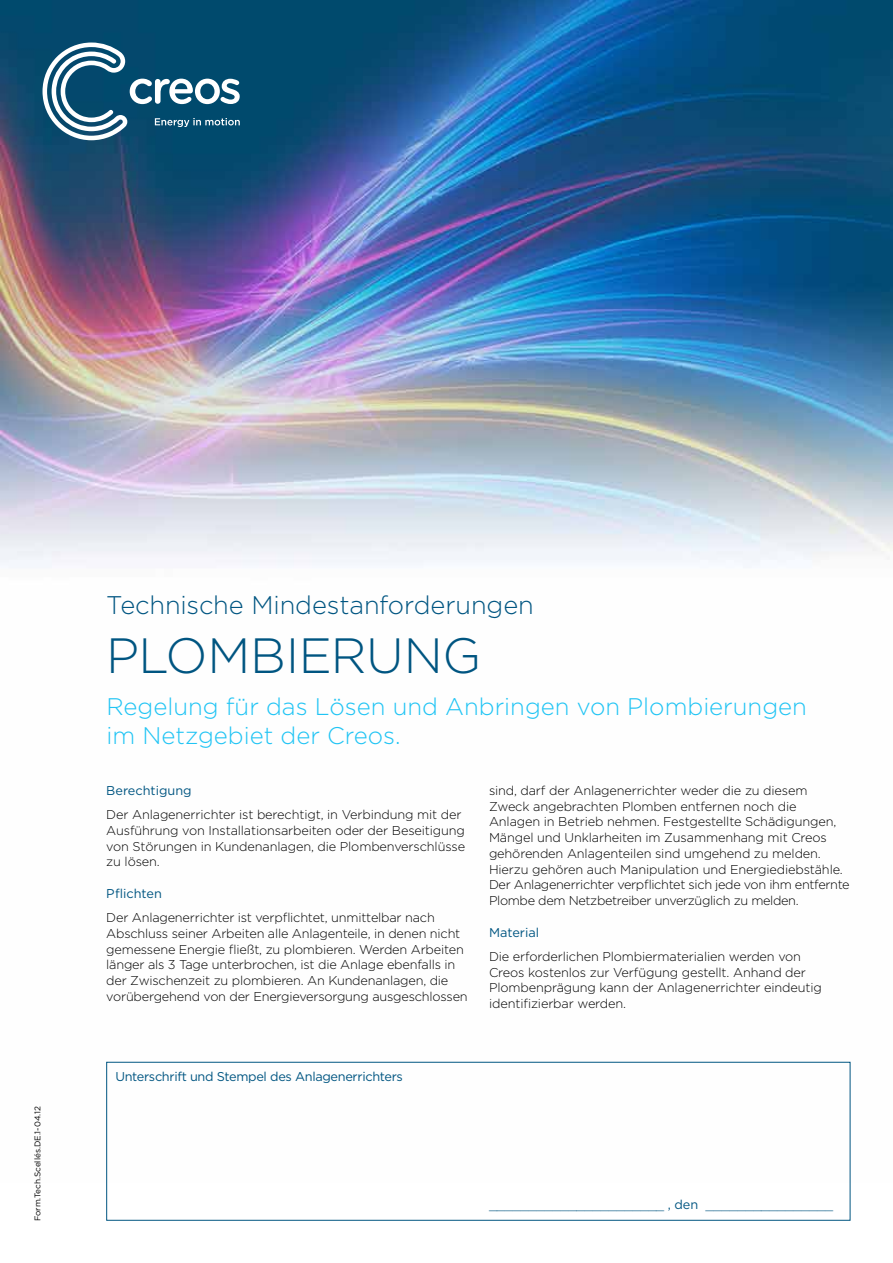
<style>
.page{position:relative;width:893px;height:1263px;background:#fff}
.page>*{position:absolute;margin:0;border:0;box-sizing:border-box;transform-origin:0 0}
.t1{font:300 49.5px "Gotham";letter-spacing:-.01em;color:#005581}
.t2{font:300 25.5px "Gotham";letter-spacing:-.005em;color:#005581}
.t3{font:300 24px/28.8px "Gotham";color:#20c4f4}
.t4{font:300 13.5px "Gotham";color:#005581}
.t5{font:300 12.75px/15.8px "Gotham";letter-spacing:-.01em;color:#000}
.t6{font:12.75px "Gotham";letter-spacing:-.025em;color:#005581}
.t7{font:12.75px "Gotham";color:#005581}
.t8{font:8.25px "Gotham";color:#000}
.s1{font-weight:400;font-size:12.75px}
</style>
<div class="page">
<img style="left:0;top:0;width:893px;height:1182px">
<svg style="left:43px;top:43px;width:197px;height:97px"></svg>
<p class="t8" style="left:32px;top:1221px;width:116px;rotate:-90deg">Form.Tech.Scellés.DE.1-04.12</p>
<p class="t2" style="left:106px;top:588px;width:429px">Technische Mindestanforderungen</p>
<p class="t1" style="left:106px;top:624px;width:376px">PLOMBIERUNG</p>
<p class="t3" style="left:106px;top:692px;width:702px">Regelung für das Lösen und Anbringen von Plombierungen im Netzgebiet der Creos.</p>
<p class="t7" style="left:106px;top:782px;width:87px">Berechtigung</p>
<p class="t5" style="left:106px;top:806px;width:360px">Der Anlagenerrichter ist berechtigt, in Verbindung mit der Ausführung von Installationsarbeiten oder der Beseitigung von Störungen in Kundenanlagen, die Plombenverschlüsse zu lösen.</p>
<p class="t7" style="left:106px;top:885px;width:57px">Pflichten</p>
<p class="t5" style="left:106px;top:909px;width:363px">Der Anlagenerrichter ist verpflichtet, unmittelbar nach Abschluss seiner Arbeiten alle Anlagenteile, in denen nicht gemessene Energie fließt, zu plombieren. Werden Arbeiten länger als 3 Tage unterbrochen, ist die Anlage ebenfalls in der Zwischenzeit zu plombieren. An Kundenanlagen, die vorübergehend von der Energieversorgung ausgeschlossen</p>
<p class="t5" style="left:489px;top:782px;width:355px">sind, darf der Anlagenerrichter weder die zu diesem Zweck angebrachten Plomben entfernen noch die Anlagen in Betrieb nehmen. Festgestellte Schädigungen, Mängel und Unklarheiten im Zusammenhang mit Creos gehörenden Anlagenteilen sind umgehend zu melden.<br>Hierzu gehören auch Manipulation und Energiediebstähle.</p>
<p class="t5" style="left:489px;top:877px;width:362px">Der Anlagenerrichter verpflichtet sich jede von ihm entfernte<br>Plombe dem Netzbetreiber unverzüglich zu melden.</p>
<p class="t7" style="left:489px;top:924px;width:52px">Material</p>
<p class="t5" style="left:489px;top:948px;width:334px">Die erforderlichen Plombiermaterialien werden von Creos kostenlos zur Verfügung gestellt. Anhand der Plombenprägung kann der Anlagenerrichter eindeutig identifizierbar werden.</p>
<p class="t6" style="left:115px;top:1068px;width:289px">Unterschrift und Stempel des Anlagenerrichters</p>
<p class="t4" style="left:489px;top:1195px;width:346px">______________________ <span class="s1">, den</span> ________________</p>
</div>
